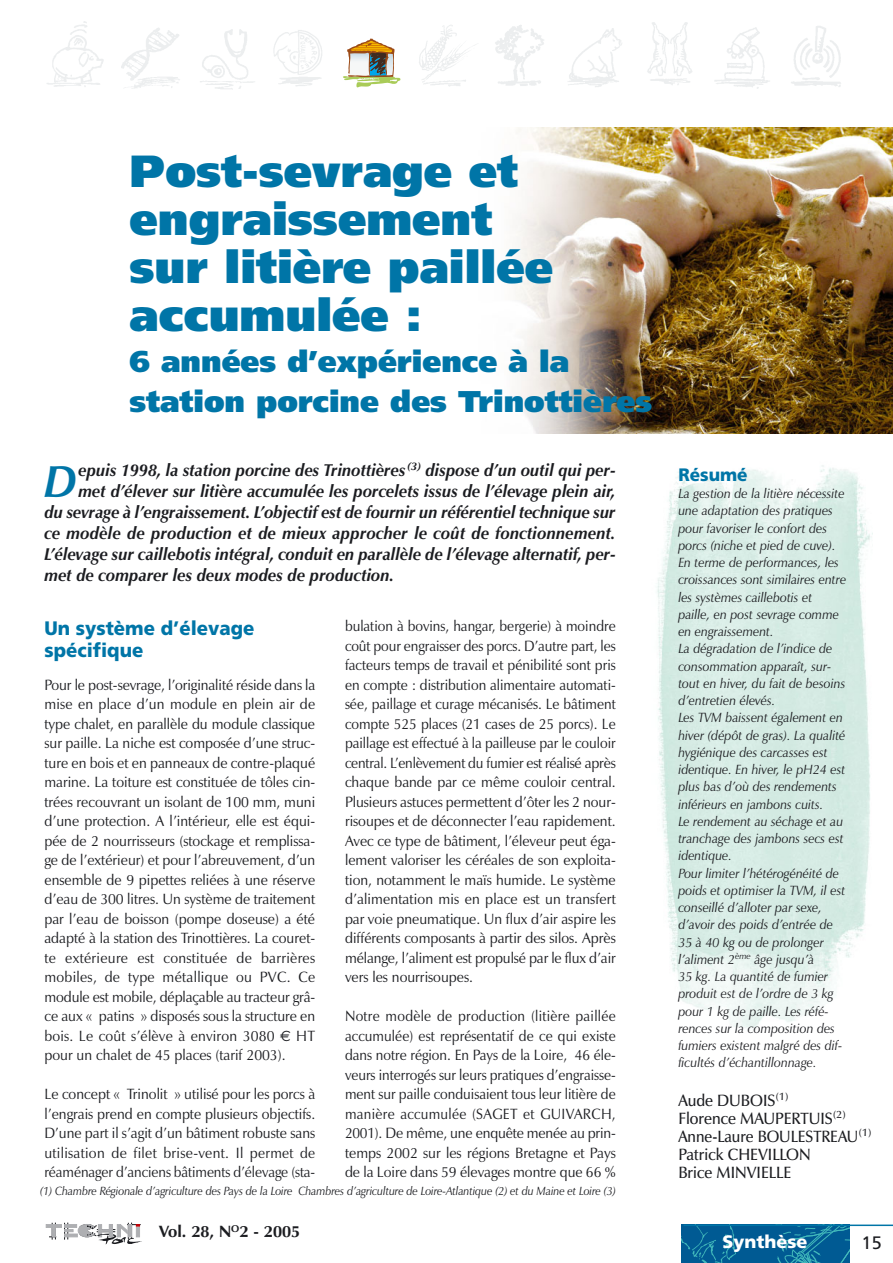
<style>
.page{position:relative;width:893px;height:1263px;background:#fff}
.page>*{position:absolute;margin:0;border:0;box-sizing:border-box;transform-origin:0 0}
.t1{font:italic 700 45.15px "Zapf Humanist 601 BT";color:#0075a7;scale:.95 1}
.t2{font:900 45px/48px "Frutiger";color:#0075a7}
.t3{font:900 30px/40.5px "Frutiger";color:#0075a7}
.t4{font:900 19.5px/21.8px "Frutiger";color:#0075a7;scale:.95 1}
.t5{font:900 18px "Frutiger";color:#fff}
.t6{font:900 18px "Frutiger";color:#0075a7;scale:.95 1}
.t7{font:18px "Frutiger";color:#1b1c20}
.t8{font:italic 700 17.25px "Zapf Humanist 601 BT";color:#1b1c20;scale:.95 1}
.t9{font:600 16.5px/18px "Zapf Humanist 601 BT";color:#1b1c20;scale:.95 1}
.t10{font:700 16.5px "Zapf Humanist 601 BT";color:#1b1c20}
.t11{font:15px/19.5px "Zapf Humanist 601 BT";color:#1b1c20;text-align:justify;scale:.93 1}
.t12{font:15px/19.5px "Zapf Humanist 601 BT";color:#1b1c20;text-align:justify;scale:.95 1}
.t13{font:italic 13.5px/17.2px "Zapf Humanist 601 BT";color:#1b1c20;scale:.95 1}
.t14{font:italic 12px "Zapf Humanist 601 BT";letter-spacing:-.01em;color:#1b1c20;scale:.93 1}
.s1{font-family:"Euro Sans"}
</style>
<div class="page">
<img style="left:657px;top:465px;width:215px;height:563px">
<hr style="left:46px;top:1224px;width:16px;height:4px;background:#aeafb2">
<svg style="left:49px;top:1222px;width:93px;height:22px"></svg>
<hr style="left:109px;top:1224px;width:4px;height:13px;background:#aeafb2">
<div style="left:681px;top:1225px;width:168px;height:38px;background:#005a93"></div>
<svg style="left:681px;top:1226px;width:55px;height:37px"></svg>
<svg style="left:768px;top:1226px;width:81px;height:37px"></svg>
<hr style="left:683px;top:1225px;width:209px;height:1px;background:#0075a7">
<img style="left:515px;top:128px;width:377px;height:306px">
<svg style="left:343px;top:38px;width:58px;height:50px"></svg>
<h2 class="t2" style="left:129px;top:151px;width:425px">Post-sevrage et engraissement sur litière paillée accumulée :</h2>
<h3 class="t3" style="left:129px;top:343px;width:524px">6 années d’expérience à la station porcine des Trinottières</h3>
<h1 class="t1" style="left:44px;top:462px;width:36px">D</h1>
<p class="t8" style="left:78px;top:463px;width:566px">epuis 1998, la station porcine des Trinottières<sup>(3)</sup> dispose d’un outil qui per-</p>
<p class="t8" style="left:78px;top:484px;width:567px">met d’élever sur litière accumulée les porcelets issus de l’élevage plein air,</p>
<p class="t8" style="left:44px;top:505px;width:603px">du sevrage à l’engraissement. L’objectif est de fournir un référentiel technique sur</p>
<p class="t8" style="left:44px;top:526px;width:603px">ce modèle de production et de mieux approcher le coût de fonctionnement.</p>
<p class="t8" style="left:44px;top:547px;width:602px">L’élevage sur caillebotis intégral, conduit en parallèle de l’élevage alternatif, per-</p>
<p class="t8" style="left:44px;top:568px;width:370px">met de comparer les deux modes de production.</p>
<h3 class="t4" style="left:44px;top:619px;width:223px">Un système d’élevage spécifique</h3>
<p class="t12" style="left:44px;top:677px;width:286px">Pour le post-sevrage, l’originalité réside dans la mise en place d’un module en plein air de type chalet, en parallèle du module classique sur paille. La niche est composée d’une struc&shy;ture en bois et en panneaux de contre-plaqué marine. La toiture est constituée de tôles cin&shy;trées recouvrant un isolant de 100 mm, muni d’une protection. A l’intérieur, elle est équi&shy;pée de 2 nourrisseurs (stockage et remplissa&shy;ge de l’extérieur) et pour l’abreuvement, d’un ensemble de 9 pipettes reliées à une réserve d’eau de 300 litres. Un système de traitement par l’eau de boisson (pompe doseuse) a été adapté à la station des Trinottières. La couret&shy;te extérieure est constituée de barrières mobiles, de type métallique ou PVC. Ce module est mobile, déplaçable au tracteur grâ&shy;ce aux « patins » disposés sous la structure en bois. Le coût s’élève à environ 3080 <span class="s1">€</span> HT pour un chalet de 45 places (tarif 2003).</p>
<p class="t12" style="left:44px;top:1086px;width:286px">Le concept « Trinolit » utilisé pour les porcs à l’engrais prend en compte plusieurs objectifs.<br>D’une part il s’agit d’un bâtiment robuste sans utilisation de filet brise-vent. Il permet de réaménager d’anciens bâtiments d’élevage (sta-</p>
<p class="t11" style="left:345px;top:618px;width:293px">bulation à bovins, hangar, bergerie) à moindre coût pour engraisser des porcs. D’autre part, les facteurs temps de travail et pénibilité sont pris en compte : distribution alimentaire automati&shy;sée, paillage et curage mécanisés. Le bâtiment compte 525 places (21 cases de 25 porcs). Le paillage est effectué à la pailleuse par le couloir central. L’enlèvement du fumier est réalisé après chaque bande par ce même couloir central.<br>Plusieurs astuces permettent d’ôter les 2 nour&shy;risoupes et de déconnecter l’eau rapidement.<br>Avec ce type de bâtiment, l’éleveur peut éga&shy;lement valoriser les céréales de son exploita&shy;tion, notamment le maïs humide. Le système d’alimentation mis en place est un transfert par voie pneumatique. Un flux d’air aspire les différents composants à partir des silos. Après mélange, l’aliment est propulsé par le flux d’air vers les nourrisoupes.</p>
<p class="t11" style="left:345px;top:1008px;width:293px">Notre modèle de production (litière paillée accumulée) est représentatif de ce qui existe dans notre région. En Pays de la Loire, 46 éle&shy;veurs interrogés sur leurs pratiques d’engraisse&shy;ment sur paille conduisaient tous leur litière de manière accumulée (SAGET et GUIVARCH, 2001). De même, une enquête menée au prin&shy;temps 2002 sur les régions Bretagne et Pays de la Loire dans 59 élevages montre que 66 %</p>
<p class="t14" style="left:40px;top:1186px;width:620px">(1) Chambre Régionale d’agriculture des Pays de la Loire Chambres d’agriculture de Loire-Atlantique (2) et du Maine et Loire (3)</p>
<p class="t10" style="left:159px;top:1225px;width:142px">Vol. 28, N<sup>O</sup>2 - 2005</p>
<p class="t6" style="left:678px;top:467px;width:74px">Résumé</p>
<p class="t13" style="left:678px;top:487px;width:178px">La gestion de la litière nécessite une adaptation des pratiques pour favoriser le confort des porcs (niche et pied de cuve).<br>En terme de performances, les croissances sont similaires entre les systèmes caillebotis et paille, en post sevrage comme en engraissement.<br>La dégradation de l’indice de consommation apparaît, sur&shy;tout en hiver, du fait de besoins d’entretien élevés.<br>Les TVM baissent également en hiver (dépôt de gras). La qualité hygiénique des carcasses est identique. En hiver, le pH24 est plus bas d’où des rendements inférieurs en jambons cuits.<br>Le rendement au séchage et au tranchage des jambons secs est identique.<br>Pour limiter l’hétérogénéité de poids et optimiser la TVM, il est conseillé d’alloter par sexe, d’avoir des poids d’entrée de<br>35 à 40 kg ou de prolonger l’aliment 2<sup>ème</sup> âge jusqu’à<br>35 kg. La quantité de fumier produit est de l’ordre de 3 kg pour 1 kg de paille. Les réfé&shy;rences sur la composition des fumiers existent malgré des dif&shy;ficultés d’échantillonnage.</p>
<p class="t9" style="left:678px;top:1093px;width:205px">Aude DUBOIS<sup>(1)<br></sup>Florence MAUPERTUIS<sup>(2)<br></sup>Anne-Laure BOULESTREAU<sup>(1)<br></sup>Patrick CHEVILLON<br>Brice MINVIELLE</p>
<p class="t5" style="left:722px;top:1235px;width:86px">Synthèse</p>
<p class="t7" style="left:861px;top:1236px;width:22px">15</p>
</div>
